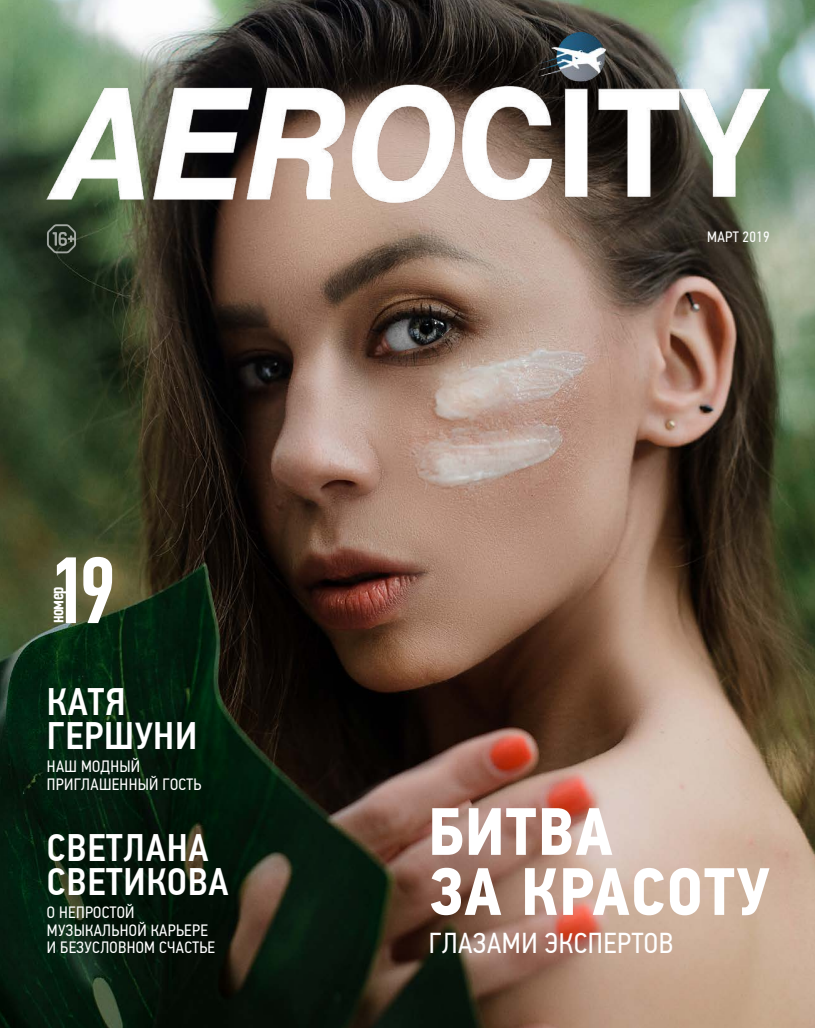
<style>
.page{position:relative;width:815px;height:1028px;background:#fff}
.page>*{position:absolute;margin:0;border:0;box-sizing:border-box;transform-origin:0 0}
.t1{font:500 94.25px "PF Din Text Comp Pro";color:#fff}
.t2{font:700 67px/60px "PF Din Text Cond Pro";letter-spacing:.02em;color:#fff}
.t3{font:500 38.25px/34.2px "PF Din Text Cond Pro";letter-spacing:.02em;color:#fff}
.t4{font:28.75px "PF Din Text Cond Pro";letter-spacing:.02em;color:#fff}
.t5{font:500 19px "PF Din Text Comp Pro";letter-spacing:-.03em;color:#fff}
.t6{font:16.38px/17.6px "PF Din Text Cond Pro";letter-spacing:.02em;color:#fff}
.t7{font:15px "PF Din Text Cond Pro";letter-spacing:.02em;color:#fff}
</style>
<div class="page">
<img style="left:0;top:0;width:815px;height:1028px">
<img style="left:47px;top:32px;width:723px;height:170px">
<svg style="left:47px;top:224px;width:29px;height:29px"></svg>
<h1 class="t1" style="left:47px;top:536px;width:71px">19</h1>
<p class="t5" style="left:46px;top:623px;width:38px;rotate:-90deg">номер</p>
<h3 class="t3" style="left:47px;top:684px;width:152px">КАТЯ<br>ГЕРШУНИ</h3>
<p class="t6" style="left:47px;top:757px;width:156px">НАШ МОДНЫЙ<br>ПРИГЛАШЕННЫЙ ГОСТЬ</p>
<h3 class="t3" style="left:47px;top:830px;width:183px">СВЕТЛАНА<br>СВЕТИКОВА</h3>
<p class="t6" style="left:47px;top:903px;width:170px">О НЕПРОСТОЙ<br>МУЗЫКАЛЬНОЙ КАРЬЕРЕ<br>И БЕЗУСЛОВНОМ СЧАСТЬЕ</p>
<p class="t7" style="left:707px;top:228px;width:64px">МАРТ 2019</p>
<h2 class="t2" style="left:429px;top:803px;width:343px">БИТВА<br>ЗА КРАСОТУ</h2>
<h3 class="t4" style="left:429px;top:926px;width:246px">ГЛАЗАМИ ЭКСПЕРТОВ</h3>
</div>
